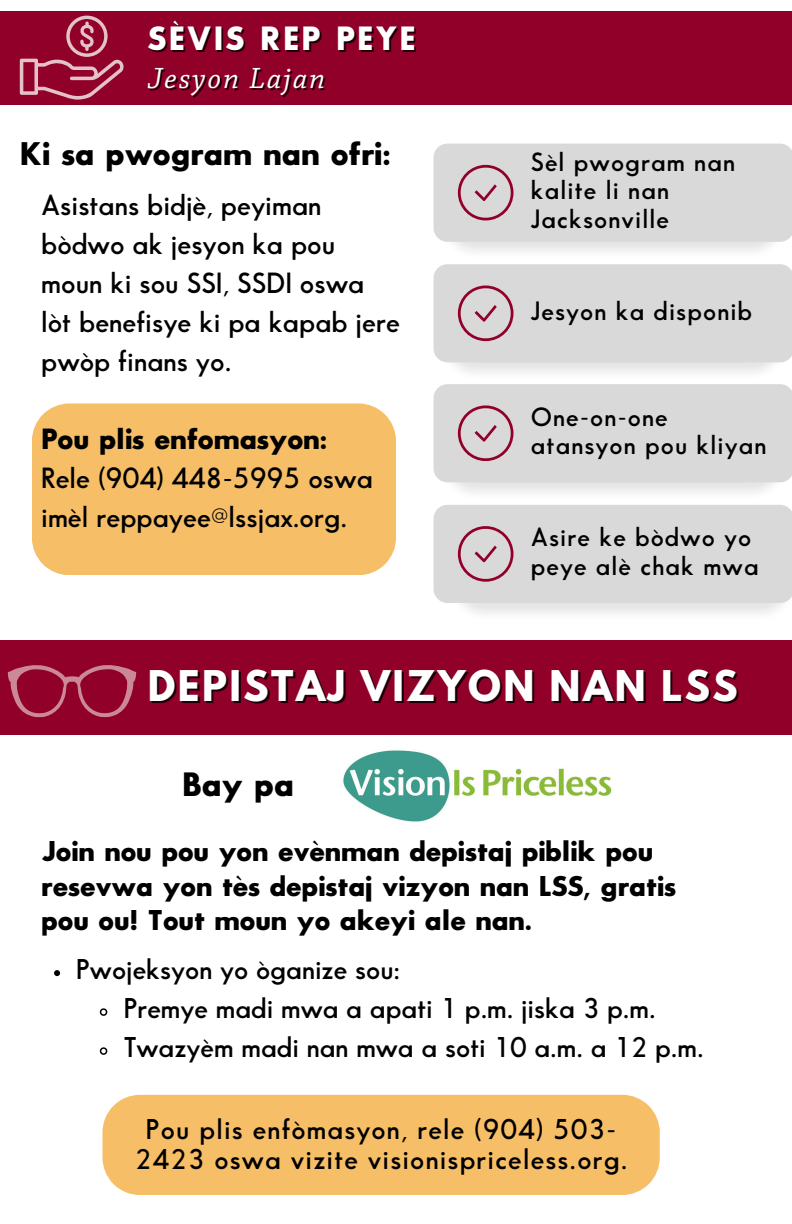
<style>
.page{position:relative;width:792px;height:1224px;background:#fff}
.page>*{position:absolute;margin:0;border:0;box-sizing:border-box;transform-origin:0 0}
.t1{font:700 37.6px "League Spartan";letter-spacing:.065em;color:#fff}
.t2{font:33px "Sans Serif Bld FLF";color:#000}
.t3{font:32.8px "Sans Serif Bld FLF";letter-spacing:.065em;color:#fff}
.t4{font:32px "Sans Serif Bld FLF";color:#000}
.t5{font:italic 30.8px "Chaparral Pro";letter-spacing:.065em;color:#fff}
.t6{font:600 28.6px/39px "Sans Serif FLF";color:#000}
.t7{font:28px/34.4px "Sans Serif Bld FLF";color:#000}
.t8{font:600 28px "Sans Serif FLF";color:#000}
.t9{font:600 28px/30px "Sans Serif FLF";letter-spacing:.04em;color:#000;text-align:center}
.t10{font:600 26px/28.4px "Sans Serif FLF";letter-spacing:.04em;color:#000}
.s1{font-family:"Sans Serif Bld FLF";font-weight:400}
</style>
<div class="page">
<div style="left:0;top:11px;width:792px;height:93px;background:#910029"></div>
<div style="left:0;top:640px;width:792px;height:95px;background:#910029"></div>
<div style="left:434px;top:144px;width:358px;height:98px;background:#d9d9d9"></div>
<div style="left:434px;top:384px;width:358px;height:98px;background:#d9d9d9"></div>
<div style="left:434px;top:264px;width:358px;height:98px;background:#d9d9d9"></div>
<div style="left:434px;top:505px;width:358px;height:98px;background:#d9d9d9"></div>
<svg style="left:20px;top:16px;width:104px;height:84px"></svg>
<div style="left:32px;top:403px;width:364px;height:172px;background:#f7be68"></div>
<svg style="left:8px;top:665px;width:128px;height:52px"></svg>
<img style="left:343px;top:750px;width:269px;height:72px">
<svg style="left:54px;top:970px;width:6px;height:6px"></svg>
<svg style="left:99px;top:1008px;width:9px;height:8px"></svg>
<svg style="left:99px;top:1047px;width:9px;height:8px"></svg>
<div style="left:102px;top:1095px;width:558px;height:100px;background:#f7be68"></div>
<h4 class="t3" style="left:148px;top:26px;width:269px">SÈVIS REP PEYE</h4>
<p class="t5" style="left:148px;top:65px;width:179px">Jesyon Lajan</p>
<p class="t4" style="left:20px;top:141px;width:372px">Ki sa pwogram nan ofri:</p>
<h4 class="t6" style="left:41px;top:188px;width:360px">Asistans bidjè, peyiman bòdwo ak jesyon ka pou moun ki sou SSI, SSDI oswa lòt benefisye ki pa kapab jere pwòp finans yo.</h4>
<p class="t6" style="left:41px;top:422px;width:333px"><span class="s1">Pou plis enfomasyon:<br></span>Rele (904) 448-5995 oswa imèl reppayee@lssjax.org.</p>
<p class="t10" style="left:531px;top:149px;width:206px">Sèl pwogram nan kalite li nan<br>Jacksonville</p>
<h2 class="t10" style="left:531px;top:298px;width:223px">Jesyon ka disponib</h2>
<h3 class="t10" style="left:531px;top:404px;width:237px">One-on-one atansyon pou kliyan</h3>
<h4 class="t10" style="left:531px;top:525px;width:229px">Asire ke bòdwo yo peye alè chak mwa</h4>
<h4 class="t1" style="left:148px;top:667px;width:591px">DEPISTAJ VIZYON NAN LSS</h4>
<h4 class="t2" style="left:182px;top:771px;width:113px">Bay pa</h4>
<p class="t7" style="left:41px;top:836px;width:636px">Join nou pou yon evènman depistaj piblik pou resevwa yon tès depistaj vizyon nan LSS, gratis pou ou! Tout moun yo akeyi ale nan.</p>
<h4 class="t8" style="left:76px;top:958px;width:326px">Pwojeksyon yo òganize sou:</h4>
<p class="t8" style="left:124px;top:997px;width:533px">Premye madi mwa a apati 1 p.m. jiska 3 p.m.</p>
<p class="t8" style="left:124px;top:1036px;width:581px">Twazyèm madi nan mwa a soti 10 a.m. a 12 p.m.</p>
<p class="t9" style="left:135px;top:1116px;width:494px">Pou plis enfòmasyon, rele (904) 503-<br>2423 oswa vizite visionispriceless.org.</p>
</div>
